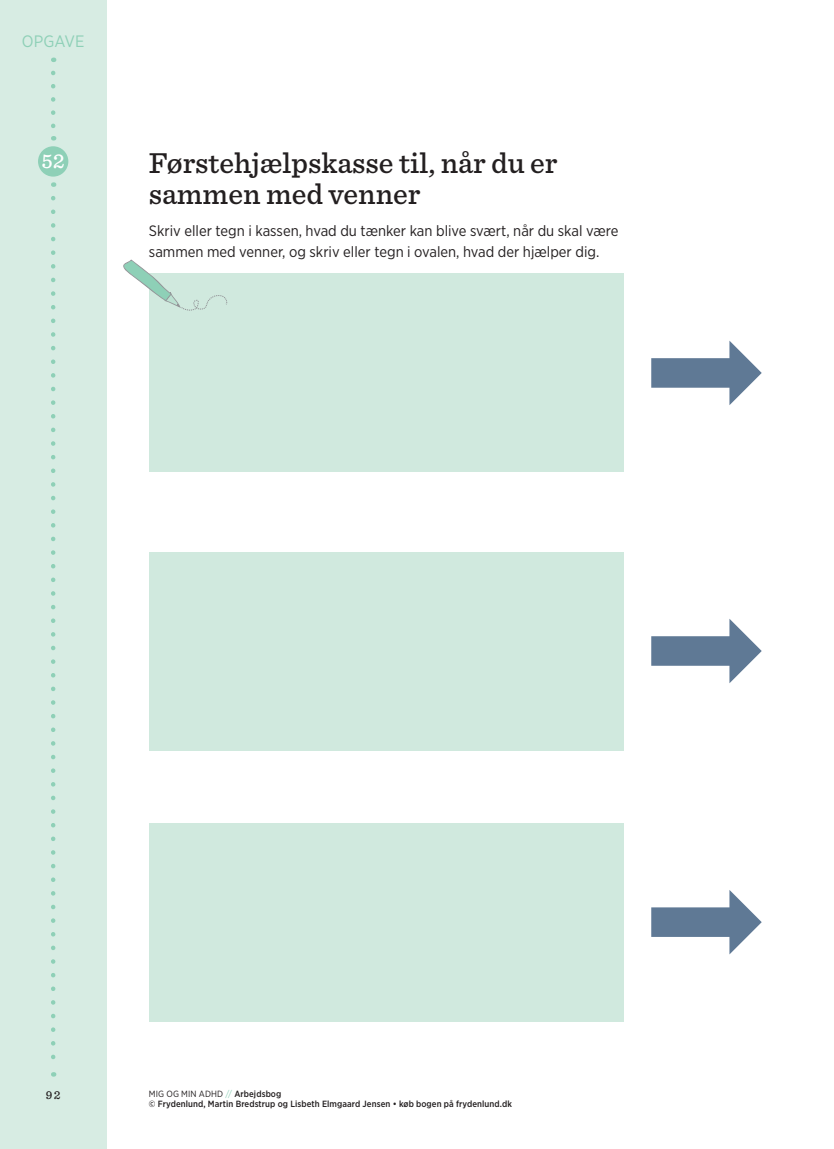
<style>
.page{position:relative;width:834px;height:1149px;background:#fff}
.page>*{position:absolute;margin:0;border:0;box-sizing:border-box;transform-origin:0 0}
.t1{font:500 30px/31.5px "Sentinel";color:#231f20}
.t2{font:500 21px "Sentinel";color:#fff}
.t3{font:16.5px "Gotham Narrow";letter-spacing:.01em;color:#8ed0b7}
.t4{font:15px/20.2px "Gotham Narrow";color:#231f20}
.t5{font:500 12px "Sentinel";color:#231f20}
.t6{font:500 9px/10.8px "Gotham Narrow";letter-spacing:.01em;color:#231f20}
.s1{font-weight:400}
.s2{font-weight:400;color:#8ed0b7}
</style>
<div class="page">
<div style="left:0;top:0;width:106px;height:1148px;background:#d7ece3"></div>
<svg style="left:51px;top:73px;width:4px;height:67px"></svg>
<svg style="left:51px;top:198px;width:4px;height:878px"></svg>
<div style="left:38px;top:146px;width:30px;height:30px;background:#8ed0b7;border-radius:50%"></div>
<svg style="left:651px;top:341px;width:110px;height:64px"></svg>
<svg style="left:651px;top:619px;width:110px;height:64px"></svg>
<svg style="left:651px;top:890px;width:110px;height:64px"></svg>
<div style="left:149px;top:274px;width:474px;height:198px;background:#d0e9de"></div>
<div style="left:149px;top:551px;width:474px;height:199px;background:#d0e9de"></div>
<div style="left:149px;top:822px;width:474px;height:198px;background:#d0e9de"></div>
<svg style="left:123px;top:259px;width:104px;height:51px"></svg>
<p class="t3" style="left:22px;top:31px;width:64px">OPGAVE</p>
<h2 class="t2" style="left:42px;top:145px;width:25px">52</h2>
<h1 class="t1" style="left:149px;top:145px;width:410px">Førstehjælpskasse til, når du er sammen med venner</h1>
<p class="t4" style="left:149px;top:221px;width:471px">Skriv eller tegn i kassen, hvad du tænker kan blive svært, når du skal være sammen med venner, og skriv eller tegn i ovalen, hvad der hjælper dig.</p>
<p class="t5" style="left:46px;top:1085px;width:16px">92</p>
<p class="t6" style="left:149px;top:1087px;width:364px"><span class="s1">MIG OG MIN ADHD</span> <span class="s2">//</span> Arbejdsbog<br>© Frydenlund, Martin Bredstrup og Lisbeth Elmgaard Jensen • køb bogen på frydenlund.dk</p>
</div>
